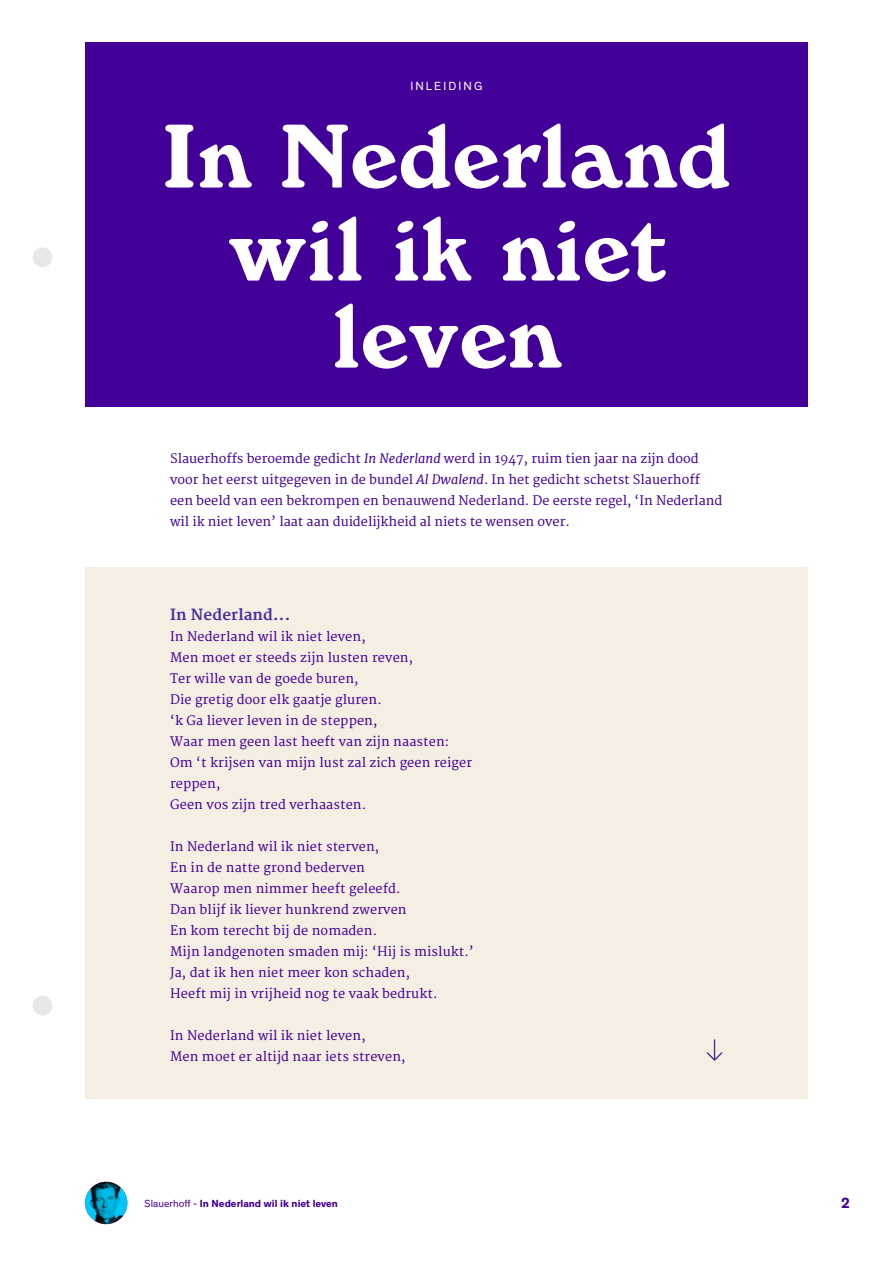
<style>
.page{position:relative;width:893px;height:1263px;background:#fff}
.page>*{position:absolute;margin:0;border:0;box-sizing:border-box;transform-origin:0 0}
.t1{font:88.5px/90px "Windsor BT";letter-spacing:.01em;color:#fff;text-align:center}
.t2{font:700 15px "Merriweather";letter-spacing:.01em;color:#46329f}
.t3{font:700 15px "Theinhardt";color:#430098}
.t4{font:12.75px/21px "Merriweather";letter-spacing:.01em;color:#430098}
.t5{font:12px "Theinhardt";letter-spacing:.175em;color:#fff}
.t6{font:700 10.5px "Theinhardt";color:#430098}
.s1{font-style:italic}
.s2{font-weight:400}
</style>
<div class="page">
<div style="left:33px;top:247px;width:19px;height:20px;background:#e6e7e8;border-radius:50%"></div>
<div style="left:33px;top:996px;width:19px;height:19px;background:#e6e7e8;border-radius:50%"></div>
<div style="left:85px;top:43px;width:723px;height:364px;background:#430098"></div>
<div style="left:85px;top:567px;width:723px;height:532px;background:#f5efe3"></div>
<img style="left:85px;top:1182px;width:42px;height:42px;border-radius:21px">
<svg style="left:707px;top:1039px;width:15px;height:22px"></svg>
<p class="t5" style="left:410px;top:79px;width:74px">INLEIDING</p>
<h1 class="t1" style="left:162px;top:111px;width:569px">In Nederland wil ik niet leven</h1>
<p class="t4" style="left:170px;top:448px;width:554px">Slauerhoffs beroemde gedicht <span class="s1">In Nederland</span> werd in 1947, ruim tien jaar na zijn dood voor het eerst uitgegeven in de bundel <span class="s1">Al Dwalend</span>. In het gedicht schetst Slauerhoff een beeld van een bekrompen en benauwend Nederland. De eerste regel, ‘In Nederland wil ik niet leven’ laat aan duidelijkheid al niets te wensen over.</p>
<p class="t2" style="left:170px;top:606px;width:122px">In Nederland...</p>
<p class="t4" style="left:170px;top:627px;width:304px">In Nederland wil ik niet leven,<br>Men moet er steeds zijn lusten reven,<br>Ter wille van de goede buren,<br>Die gretig door elk gaatje gluren.<br>‘k Ga liever leven in de steppen,<br>Waar men geen last heeft van zijn naasten:<br>Om ‘t krijsen van mijn lust zal zich geen reiger reppen,<br>Geen vos zijn tred verhaasten.</p>
<p class="t4" style="left:170px;top:837px;width:305px">In Nederland wil ik niet sterven,<br>En in de natte grond bederven<br>Waarop men nimmer heeft geleefd.<br>Dan blijf ik liever hunkrend zwerven<br>En kom terecht bij de nomaden.<br>Mijn landgenoten smaden mij: ‘Hij is mislukt.’ Ja, dat ik hen niet meer kon schaden,<br>Heeft mij in vrijheid nog te vaak bedrukt.</p>
<p class="t4" style="left:170px;top:1026px;width:237px">In Nederland wil ik niet leven,<br>Men moet er altijd naar iets streven,</p>
<p class="t6" style="left:145px;top:1197px;width:195px"><span class="s2">Slauerhoff -</span> In Nederland wil ik niet leven</p>
<p class="t3" style="left:841px;top:1194px;width:10px">2</p>
</div>
